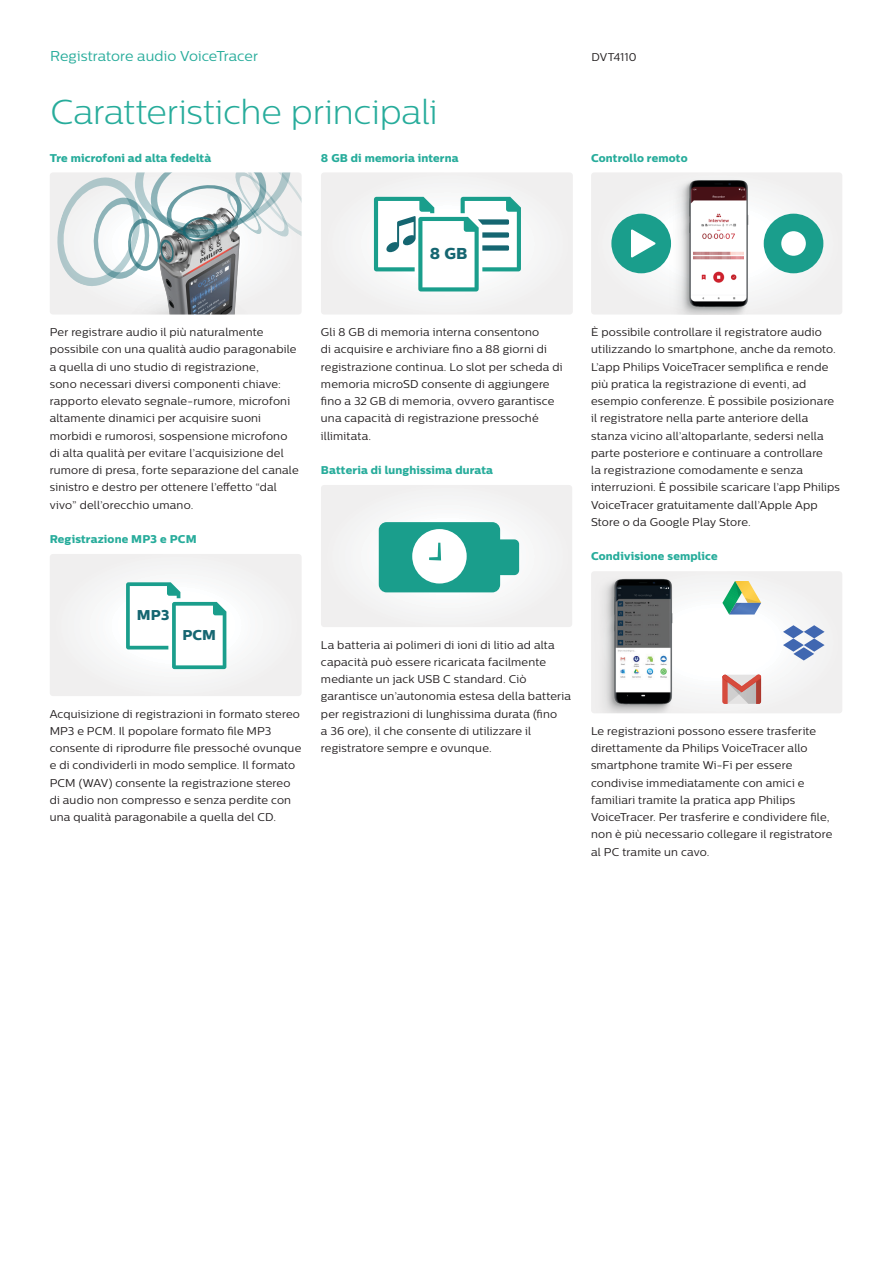
<style>
.page{position:relative;width:893px;height:1263px;background:#fff}
.page>*{position:absolute;margin:0;border:0;box-sizing:border-box;transform-origin:0 0}
.Specs___Highlights_h{font:300 34.5px "Centrale Sans";letter-spacing:-.01em;color:#27ac9b}
.t1{font:15.75px "Centrale Sans X Bold";color:#156671}
.Product_name{font:14.25px "Centrale Sans";letter-spacing:.005em;color:#27ac9b}
.t2{font:14.25px "Centrale Sans X Bold";color:#156671}
.Feature_text{font:11.25px/17.2px "Centrale Sans";letter-spacing:.015em;color:#231f20}
.Feature_name{font:11.25px "Centrale Sans X Bold";letter-spacing:.01em;color:#27ac9b}
.CNT_back{font:11.25px "Centrale Sans";letter-spacing:-.005em;color:#231f20}
</style>
<div class="page">
<div style="left:50px;top:172px;width:252px;height:143px;background:#f0efef"></div>
<img style="left:153px;top:288px;width:84px;height:27px">
<svg style="left:57px;top:172px;width:245px;height:116px"></svg>
<svg style="left:50px;top:554px;width:252px;height:142px"></svg>
<div style="left:321px;top:172px;width:252px;height:143px;background:#f2f1f1"></div>
<svg style="left:374px;top:197px;width:147px;height:94px"></svg>
<svg style="left:321px;top:485px;width:251px;height:142px"></svg>
<svg style="left:591px;top:173px;width:251px;height:142px"></svg>
<div style="left:764px;top:214px;width:59px;height:59px;background:#1a9e8c;border-radius:50%"></div>
<div style="left:781px;top:231px;width:25px;height:25px;background:#fff;border-radius:50%"></div>
<svg style="left:591px;top:571px;width:251px;height:142px"></svg>
<p class="Product_name" style="left:50px;top:48px;width:209px">Registratore audio VoiceTracer</p>
<p class="CNT_back" style="left:591px;top:50px;width:47px">DVT4110</p>
<p class="Specs___Highlights_h" style="left:50px;top:92px;width:389px">Caratteristiche principali</p>
<p class="Feature_name" style="left:50px;top:151px;width:163px">Tre microfoni ad alta fedeltà</p>
<p class="Feature_name" style="left:321px;top:151px;width:139px">8 GB di memoria interna</p>
<p class="Feature_name" style="left:591px;top:151px;width:98px">Controllo remoto</p>
<h2 class="t1" style="left:430px;top:244px;width:39px">8 GB</h2>
<p class="Feature_text" style="left:50px;top:323px;width:250px">Per registrare audio il più naturalmente possibile con una qualità audio paragonabile a quella di uno studio di registrazione,<br>sono necessari diversi componenti chiave: rapporto elevato segnale-rumore, microfoni altamente dinamici per acquisire suoni morbidi e rumorosi, sospensione microfono di alta qualità per evitare l’acquisizione del rumore di presa, forte separazione del canale sinistro e destro per ottenere l’effetto “dal vivo” dell’orecchio umano.</p>
<p class="Feature_name" style="left:50px;top:532px;width:148px">Registrazione MP3 e PCM</p>
<p class="Feature_text" style="left:321px;top:323px;width:243px">Gli 8 GB di memoria interna consentono<br>di acquisire e archiviare fino a 88 giorni di registrazione continua. Lo slot per scheda di memoria microSD consente di aggiungere fino a 32 GB di memoria, ovvero garantisce una capacità di registrazione pressoché illimitata.</p>
<p class="Feature_name" style="left:321px;top:463px;width:174px">Batteria di lunghissima durata</p>
<p class="t2" style="left:137px;top:606px;width:34px">MP3</p>
<p class="t2" style="left:182px;top:626px;width:35px">PCM</p>
<p class="Feature_text" style="left:50px;top:705px;width:253px">Acquisizione di registrazioni in formato stereo MP3 e PCM. Il popolare formato file MP3 consente di riprodurre file pressoché ovunque e di condividerli in modo semplice. Il formato PCM (WAV) consente la registrazione stereo di audio non compresso e senza perdite con una qualità paragonabile a quella del CD.</p>
<p class="Feature_text" style="left:321px;top:636px;width:252px">La batteria ai polimeri di ioni di litio ad alta capacità può essere ricaricata facilmente mediante un jack USB C standard. Ciò garantisce un’autonomia estesa della batteria per registrazioni di lunghissima durata (fino<br>a 36 ore), il che consente di utilizzare il registratore sempre e ovunque.</p>
<p class="Feature_text" style="left:591px;top:323px;width:250px">È possibile controllare il registratore audio utilizzando lo smartphone, anche da remoto.<br>L’app Philips VoiceTracer semplifica e rende più pratica la registrazione di eventi, ad esempio conferenze. È possibile posizionare il registratore nella parte anteriore della stanza vicino all’altoparlante, sedersi nella parte posteriore e continuare a controllare<br>la registrazione comodamente e senza interruzioni. È possibile scaricare l’app Philips VoiceTracer gratuitamente dall’Apple App Store o da Google Play Store.</p>
<p class="Feature_name" style="left:591px;top:549px;width:128px">Condivisione semplice</p>
<p class="Feature_text" style="left:591px;top:722px;width:243px">Le registrazioni possono essere trasferite direttamente da Philips VoiceTracer allo smartphone tramite Wi-Fi per essere condivise immediatamente con amici e familiari tramite la pratica app Philips VoiceTracer. Per trasferire e condividere file, non è più necessario collegare il registratore al PC tramite un cavo.</p>
</div>
